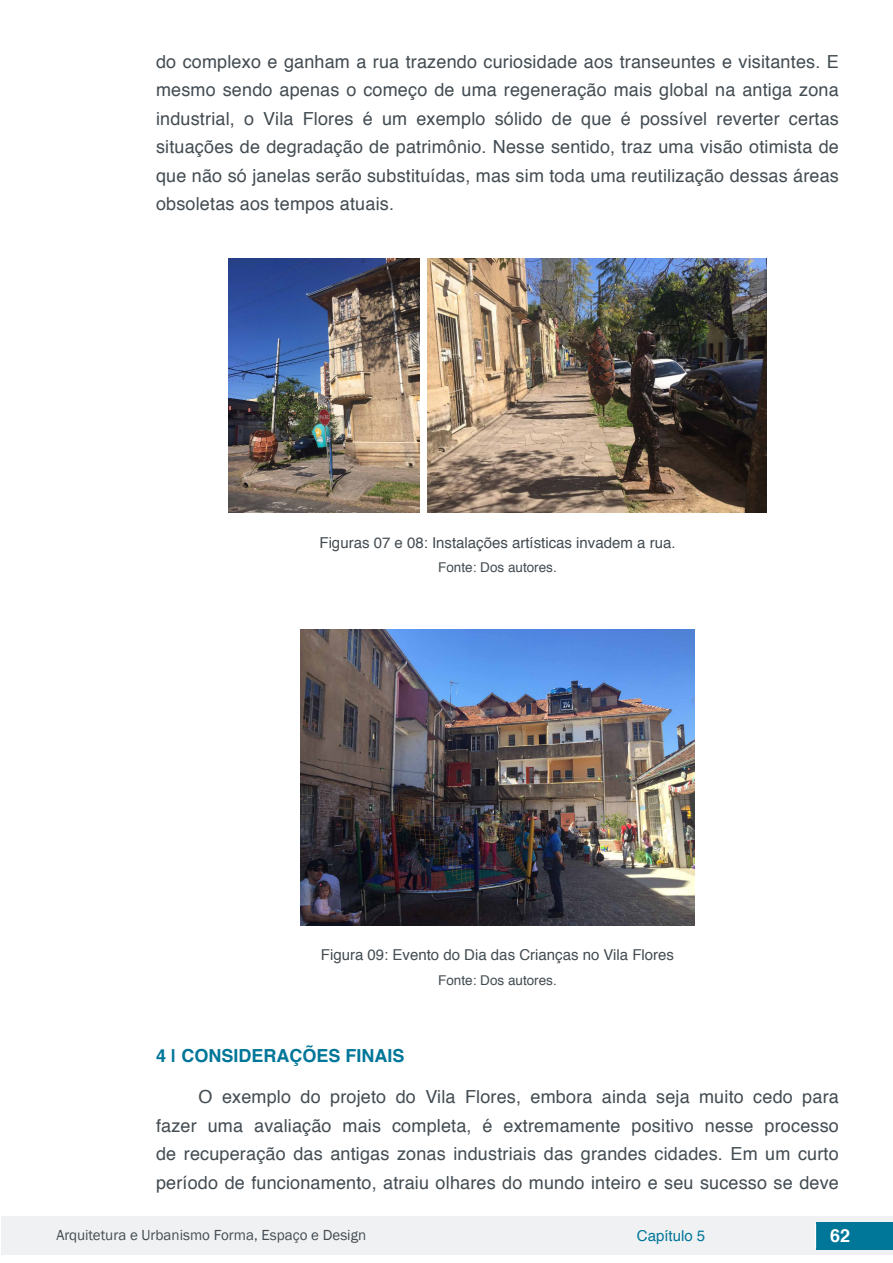
<style>
.page{position:relative;width:893px;height:1263px;background:#fff}
.page>*{position:absolute;margin:0;border:0;box-sizing:border-box;transform-origin:0 0}
.t1{font:18px/28.5px "Helvetica";letter-spacing:.01em;color:#434c52;text-align:justify}
.t2{font:700 18px "Helvetica";color:#007699}
.t3{font:700 18px "Helvetica";color:#fff}
.t4{font:15px "Helvetica";color:#434c52}
.t5{font:15px "Franklin Gothic";color:#434c52}
.t6{font:15px "Helvetica";color:#007699}
.t7{font:13.5px "Helvetica";color:#434c52}
</style>
<div class="page">
<div style="left:1px;top:1216px;width:891px;height:38px;background:#f0f1f2"></div>
<div style="left:816px;top:1222px;width:77px;height:27px;background:#007699"></div>
<svg style="left:815px;top:1224px;width:1px;height:24px"></svg>
<img style="left:229px;top:259px;width:190px;height:254px">
<img style="left:427px;top:259px;width:339px;height:254px">
<img style="left:300px;top:629px;width:395px;height:296px">
<p class="t1" style="left:156px;top:47px;width:684px">do complexo e ganham a rua trazendo curiosidade aos transeuntes e visitantes. E mesmo sendo apenas o começo de uma regeneração mais global na antiga zona industrial, o Vila Flores é um exemplo sólido de que é possível reverter certas situações de degradação de patrimônio. Nesse sentido, traz uma visão otimista de que não só janelas serão substituídas, mas sim toda uma reutilização dessas áreas obsoletas aos tempos atuais.</p>
<p class="t4" style="left:319px;top:531px;width:357px">Figuras 07 e 08: Instalações artísticas invadem a rua.</p>
<p class="t7" style="left:438px;top:557px;width:120px">Fonte: Dos autores.</p>
<p class="t4" style="left:321px;top:943px;width:355px">Figura 09: Evento do Dia das Crianças no Vila Flores</p>
<p class="t7" style="left:438px;top:970px;width:120px">Fonte: Dos autores.</p>
<p class="t2" style="left:156px;top:1041px;width:250px">4 | CONSIDERAÇÕES FINAIS</p>
<p class="t1" style="left:156px;top:1083px;width:684px;text-indent:43px">O exemplo do projeto do Vila Flores, embora ainda seja muito cedo para fazer uma avaliação mais completa, é extremamente positivo nesse processo de recuperação das antigas zonas industriais das grandes cidades. Em um curto período de funcionamento, atraiu olhares do mundo inteiro e seu sucesso se deve</p>
<p class="t5" style="left:56px;top:1226px;width:311px">Arquitetura e Urbanismo Forma, Espaço e Design</p>
<p class="t6" style="left:637px;top:1224px;width:70px">Capítulo 5</p>
<p class="t3" style="left:830px;top:1221px;width:22px">62</p>
</div>
